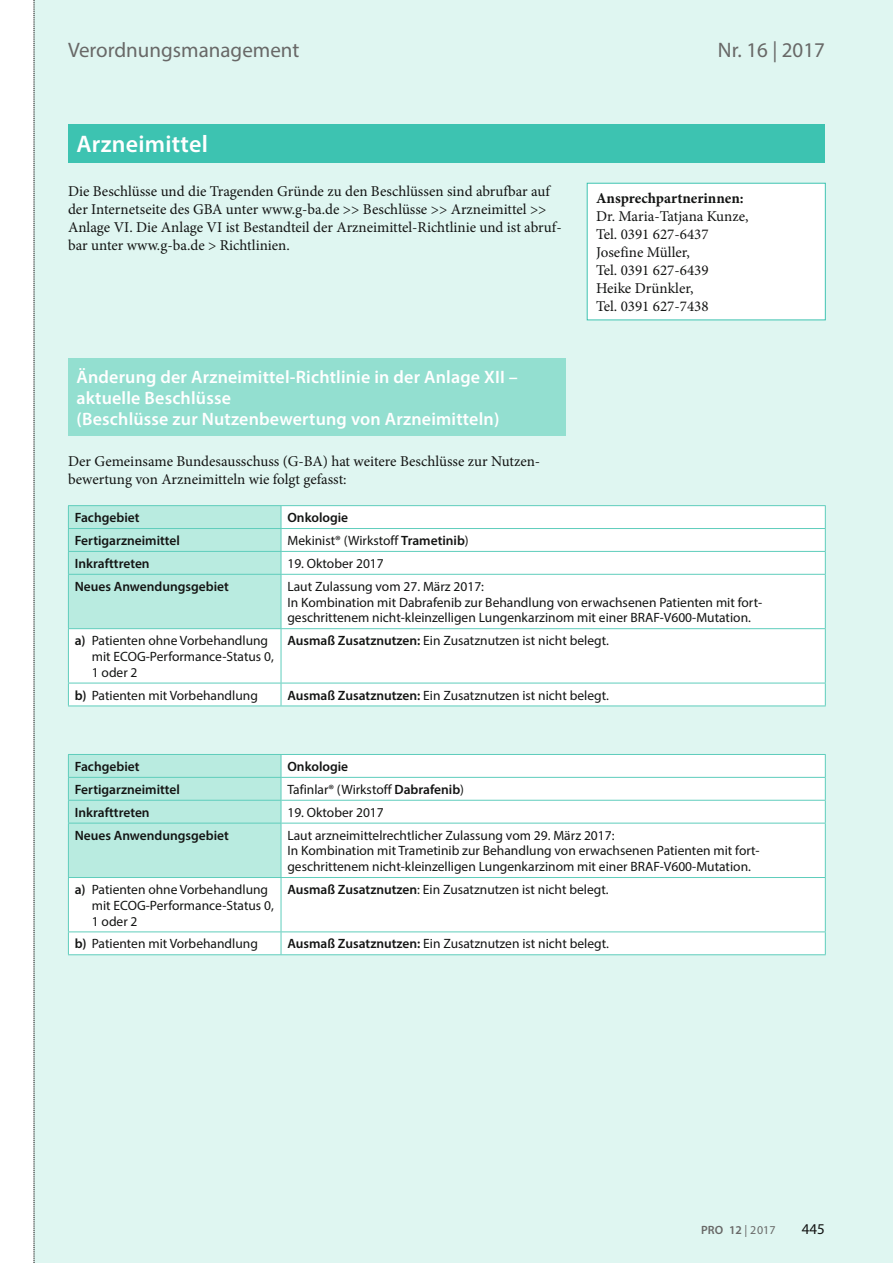
<style>
.page{position:relative;width:893px;height:1263px;background:#fff}
.page>*{position:absolute;margin:0;border:0;box-sizing:border-box;transform-origin:0 0}
.t1{font:600 24px "Myriad Pro";letter-spacing:.01em;color:#fff}
.t2{font:21px "Myriad Pro";color:#686867}
.t3{font:600 18px/21px "Myriad Pro";letter-spacing:.01em;color:#fff}
.t4{font:15px/18px "Minion Pro";color:#131413}
.t5{font:700 15px "Minion Pro";color:#131413}
.t6{font:15px "Myriad Pro";color:#131413}
.t7{font:13.5px/15.8px "Myriad Pro";color:#131413}
.t8{font:600 13.5px "Myriad Pro";color:#131413}
.t9{font:600 12px "Myriad Pro";color:#686867}
.s1{font-weight:600}
.s2{font-weight:400}
</style>
<div class="page">
<div style="left:34px;top:0;width:859px;height:1263px;background:#dff6f1"></div>
<svg style="left:34px;top:0;width:1px;height:1263px"></svg>
<div style="left:68px;top:124px;width:757px;height:38px;background:#3dc3b1"></div>
<div style="left:68px;top:359px;width:498px;height:77px;background:#93dfd0"></div>
<div style="left:69px;top:506px;width:756px;height:199px;background:#fff"></div>
<hr style="left:281px;top:528px;width:545px;height:1px;background:#5fcdbc">
<hr style="left:281px;top:551px;width:545px;height:1px;background:#5fcdbc">
<hr style="left:281px;top:574px;width:545px;height:1px;background:#5fcdbc">
<hr style="left:281px;top:628px;width:545px;height:1px;background:#5fcdbc">
<hr style="left:281px;top:629px;width:1px;height:54px;background:#5fcdbc">
<hr style="left:68px;top:683px;width:213px;height:1px;background:#5fcdbc">
<hr style="left:281px;top:683px;width:545px;height:1px;background:#5fcdbc">
<svg style="left:281px;top:683px;width:1px;height:22px"></svg>
<hr style="left:281px;top:505px;width:545px;height:1px;background:#5fcdbc">
<svg style="left:825px;top:506px;width:1px;height:68px"></svg>
<hr style="left:825px;top:575px;width:1px;height:53px;background:#5fcdbc">
<hr style="left:68px;top:629px;width:1px;height:54px;background:#5fcdbc">
<hr style="left:825px;top:629px;width:1px;height:54px;background:#5fcdbc">
<svg style="left:68px;top:683px;width:1px;height:22px"></svg>
<svg style="left:825px;top:683px;width:1px;height:22px"></svg>
<hr style="left:68px;top:705px;width:213px;height:1px;background:#5fcdbc">
<hr style="left:281px;top:705px;width:545px;height:1px;background:#5fcdbc">
<hr style="left:68px;top:505px;width:213px;height:1px;background:#5fcdbc">
<div style="left:68px;top:506px;width:214px;height:123px;background:#b9ebe0"></div>
<hr style="left:68px;top:575px;width:1px;height:53px;background:#5fcdbc">
<hr style="left:281px;top:575px;width:1px;height:53px;background:#5fcdbc">
<hr style="left:68px;top:628px;width:213px;height:1px;background:#5fcdbc">
<div style="left:69px;top:755px;width:756px;height:199px;background:#fff"></div>
<hr style="left:281px;top:777px;width:545px;height:1px;background:#5fcdbc">
<hr style="left:281px;top:800px;width:545px;height:1px;background:#5fcdbc">
<hr style="left:281px;top:823px;width:545px;height:1px;background:#5fcdbc">
<hr style="left:281px;top:877px;width:545px;height:1px;background:#5fcdbc">
<hr style="left:281px;top:878px;width:1px;height:53px;background:#5fcdbc">
<hr style="left:68px;top:931px;width:213px;height:1px;background:#5fcdbc">
<hr style="left:281px;top:931px;width:545px;height:1px;background:#5fcdbc">
<svg style="left:281px;top:932px;width:1px;height:22px"></svg>
<hr style="left:281px;top:754px;width:545px;height:1px;background:#5fcdbc">
<svg style="left:825px;top:755px;width:1px;height:68px"></svg>
<hr style="left:825px;top:823px;width:1px;height:54px;background:#5fcdbc">
<hr style="left:68px;top:878px;width:1px;height:53px;background:#5fcdbc">
<hr style="left:825px;top:878px;width:1px;height:53px;background:#5fcdbc">
<svg style="left:68px;top:932px;width:1px;height:22px"></svg>
<svg style="left:825px;top:932px;width:1px;height:22px"></svg>
<hr style="left:68px;top:954px;width:213px;height:1px;background:#5fcdbc">
<hr style="left:281px;top:954px;width:545px;height:1px;background:#5fcdbc">
<div style="left:68px;top:754px;width:214px;height:123px;background:#b9ebe0"></div>
<hr style="left:68px;top:823px;width:1px;height:54px;background:#5fcdbc">
<hr style="left:281px;top:823px;width:1px;height:54px;background:#5fcdbc">
<hr style="left:68px;top:877px;width:213px;height:1px;background:#5fcdbc">
<div style="left:587px;top:183px;width:238px;height:137px;background:#fff"></div>
<div style="left:587px;top:183px;width:239px;height:137px;border:1px solid #3dc3b1"></div>
<h2 class="t2" style="left:68px;top:37px;width:233px">Verordnungsmanagement</h2>
<h2 class="t2" style="left:718px;top:37px;width:109px">Nr. 16 | 2017</h2>
<h1 class="t1" style="left:77px;top:129px;width:133px">Arzneimittel</h1>
<p class="t4" style="left:68px;top:182px;width:495px">Die Beschlüsse und die Tragenden Gründe zu den Beschlüssen sind abrufbar auf der Internetseite des GBA unter www.g-ba.de &gt;&gt; Beschlüsse &gt;&gt; Arzneimittel &gt;&gt; Anlage VI. Die Anlage VI ist Bestandteil der Arzneimittel-Richtlinie und ist abruf&shy;bar unter www.g-ba.de &gt; Richtlinien.</p>
<p class="t5" style="left:596px;top:188px;width:149px">Ansprechpartnerinnen:</p>
<p class="t4" style="left:596px;top:207px;width:154px">Dr. Maria-Tatjana Kunze,<br>Tel. 0391 627-6437<br>Josefine Müller,<br>Tel. 0391 627-6439<br>Heike Drünkler,<br>Tel. 0391 627-7438</p>
<h3 class="t3" style="left:77px;top:366px;width:443px">Änderung der Arzneimittel-Richtlinie in der Anlage XII – aktuelle Beschlüsse<br>(Beschlüsse zur Nutzenbewertung von Arzneimitteln)</h3>
<p class="t4" style="left:68px;top:452px;width:472px">Der Gemeinsame Bundesausschuss (G-BA) hat weitere Beschlüsse zur Nutzen&shy;bewertung von Arzneimitteln wie folgt gefasst:</p>
<p class="t8" style="left:75px;top:509px;width:66px">Fachgebiet</p>
<p class="t8" style="left:287px;top:509px;width:62px">Onkologie</p>
<p class="t8" style="left:75px;top:532px;width:107px">Fertigarzneimittel</p>
<p class="t7" style="left:287px;top:532px;width:183px">Mekinist® (Wirkstoff <span class="s1">Trametinib</span>)</p>
<p class="t8" style="left:75px;top:555px;width:76px">Inkrafttreten</p>
<p class="t7" style="left:287px;top:555px;width:98px">19. Oktober 2017</p>
<p class="t8" style="left:75px;top:578px;width:156px">Neues Anwendungsgebiet</p>
<p class="t7" style="left:287px;top:578px;width:475px">Laut Zulassung vom 27. März 2017:<br>In Kombination mit Dabrafenib zur Behandlung von erwachsenen Patienten mit fort&shy;geschrittenem nicht-kleinzelligen Lungenkarzinom mit einer BRAF-V600-Mutation.</p>
<p class="t7" style="left:92px;top:633px;width:184px;text-indent:-17px"><span class="s1">a)</span> Patienten ohne Vorbehandlung mit ECOG-Performance-Status 0,<br>1 oder 2</p>
<p class="t7" style="left:287px;top:633px;width:323px"><span class="s1">Ausmaß Zusatznutzen:</span> Ein Zusatznutzen ist nicht belegt.</p>
<p class="t7" style="left:75px;top:687px;width:185px"><span class="s1">b)</span> Patienten mit Vorbehandlung</p>
<p class="t7" style="left:287px;top:687px;width:323px"><span class="s1">Ausmaß Zusatznutzen:</span> Ein Zusatznutzen ist nicht belegt.</p>
<p class="t8" style="left:75px;top:758px;width:66px">Fachgebiet</p>
<p class="t8" style="left:287px;top:758px;width:62px">Onkologie</p>
<p class="t8" style="left:75px;top:781px;width:107px">Fertigarzneimittel</p>
<p class="t7" style="left:287px;top:781px;width:178px">Tafinlar® (Wirkstoff <span class="s1">Dabrafenib</span>)</p>
<p class="t8" style="left:75px;top:804px;width:76px">Inkrafttreten</p>
<p class="t7" style="left:287px;top:804px;width:98px">19. Oktober 2017</p>
<p class="t8" style="left:75px;top:826px;width:156px">Neues Anwendungsgebiet</p>
<p class="t7" style="left:287px;top:827px;width:473px">Laut arzneimittelrechtlicher Zulassung vom 29. März 2017:<br>In Kombination mit Trametinib zur Behandlung von erwachsenen Patienten mit fort&shy;geschrittenem nicht-kleinzelligen Lungenkarzinom mit einer BRAF-V600-Mutation.</p>
<p class="t7" style="left:92px;top:881px;width:184px;text-indent:-17px"><span class="s1">a)</span> Patienten ohne Vorbehandlung mit ECOG-Performance-Status 0,<br>1 oder 2</p>
<p class="t7" style="left:287px;top:881px;width:323px"><span class="s1">Ausmaß Zusatznutzen</span>: Ein Zusatznutzen ist nicht belegt.</p>
<p class="t7" style="left:75px;top:936px;width:185px"><span class="s1">b)</span> Patienten mit Vorbehandlung</p>
<p class="t7" style="left:287px;top:936px;width:323px"><span class="s1">Ausmaß Zusatznutzen:</span> Ein Zusatznutzen ist nicht belegt.</p>
<p class="t9" style="left:701px;top:1222px;width:76px">PRO 12 <span class="s2">| 2017</span></p>
<p class="t6" style="left:802px;top:1220px;width:25px">445</p>
</div>
